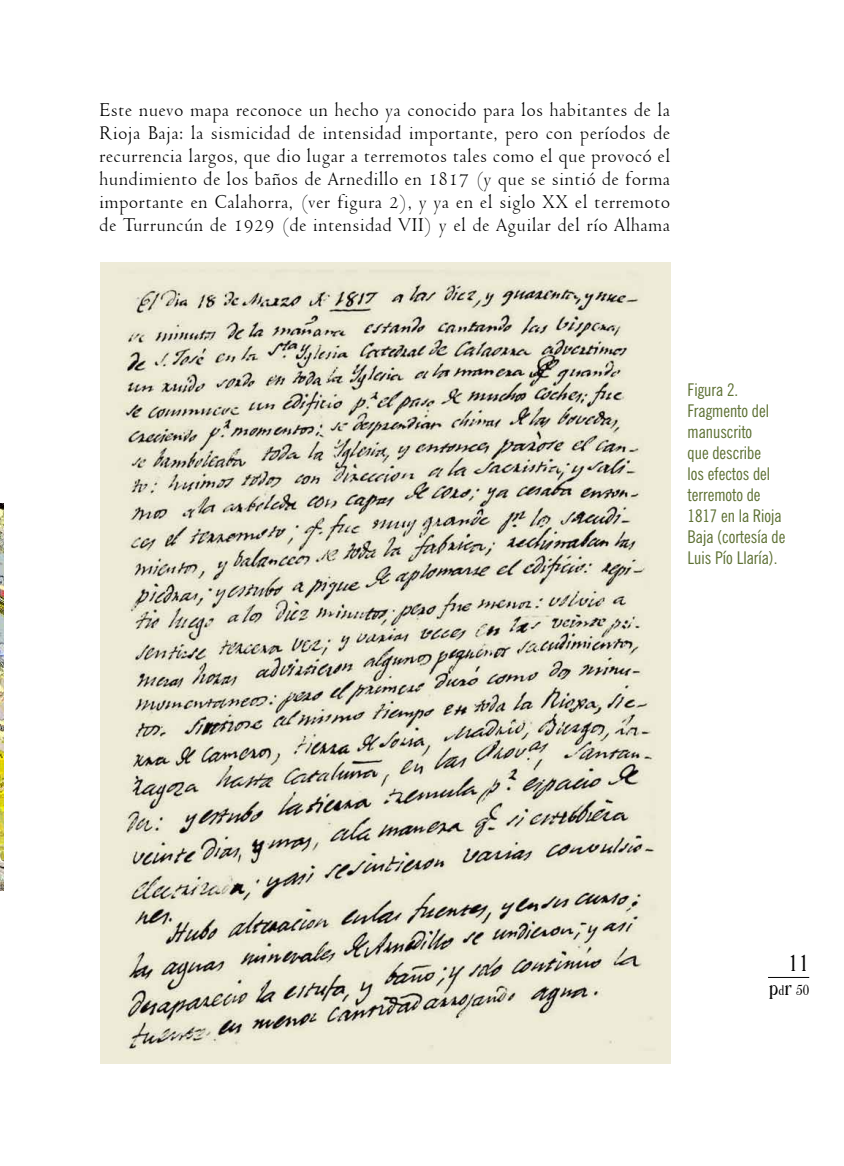
<style>
.page{position:relative;width:844px;height:1166px;background:#fff}
.page>*{position:absolute;margin:0;border:0;box-sizing:border-box;transform-origin:0 0}
.t1{font:300 condensed 22.75px "Windsor BT";color:#000}
.t2{font:21px/23.1px "Venetian 301 BT";letter-spacing:.01em;color:#000;text-align:justify;scale:.95 1}
.t3{font:condensed 17.5px/21px "News Gothic BT";color:#5d7033}
.t4{font:300 condensed 14px "Windsor BT";color:#000}
.s1{font-size:22.75px}
</style>
<div class="page">
<hr style="left:767px;top:977px;width:42px;height:1px;background:#000">
<img style="left:0;top:504px;width:3px;height:386px">
<img style="left:100px;top:263px;width:570px;height:800px">
<p class="t2" style="left:99px;top:98px;width:602px">Este nuevo mapa reconoce un hecho ya conocido para los habitantes de la Rioja Baja: la sismicidad de intensidad importante, pero con períodos de recurrencia largos, que dio lugar a terremotos tales como el que provocó el hundimiento de los baños de Arnedillo en 1817 (y que se sintió de forma importante en Calahorra, (ver figura 2), y ya en el siglo XX el terremoto de Turruncún de 1929 (de intensidad VII) y el de Aguilar del río Alhama</p>
<p class="t3" style="left:687px;top:379px;width:99px">Figura 2.<br>Fragmento del manuscrito<br>que describe<br>los efectos del terremoto de<br>1817 en la Rioja<br>Baja (cortesía de<br>Luis Pío Llaría).</p>
<p class="t1" style="left:788px;top:948px;width:23px">11</p>
<p class="t4" style="left:768px;top:981px;width:42px"><span class="s1">p</span>d<span class="s1">r</span> 50</p>
</div>
